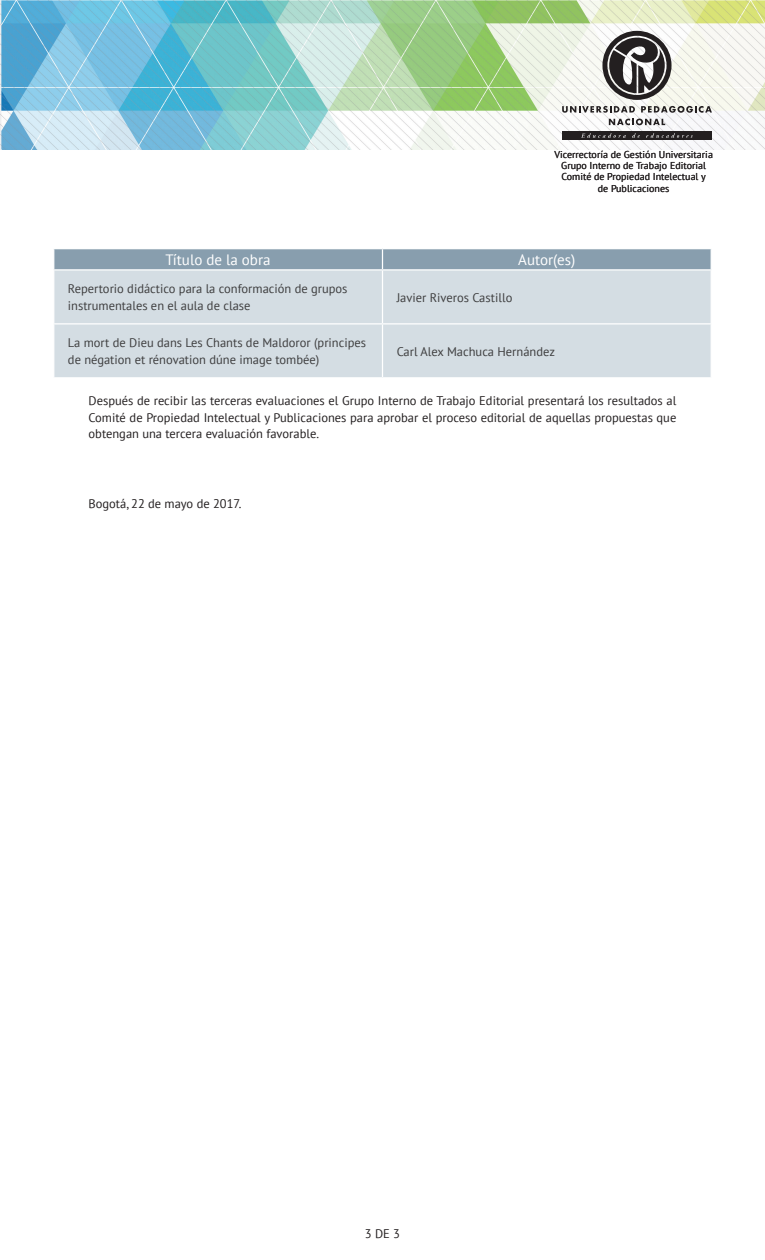
<style>
.page{position:relative;width:765px;height:1260px;background:#fff}
.page>*{position:absolute;margin:0;border:0;box-sizing:border-box;transform-origin:0 0}
.t1{font:15px "PT Sans";color:#fff}
.t2{font:12.5px/16.2px "PT Sans";color:#231f20;text-align:justify}
.t3{font:12.5px/16.2px "PT Sans";color:#3e3e3f}
.t4{font:10px/11.2px "PT Sans";color:#231f20;text-align:center}
</style>
<div class="page">
<img style="left:0;top:0;width:765px;height:149px">
<svg style="left:602px;top:31px;width:70px;height:69px"></svg>
<svg style="left:562px;top:106px;width:73px;height:7px"></svg>
<svg style="left:641px;top:106px;width:71px;height:7px"></svg>
<svg style="left:609px;top:119px;width:56px;height:6px"></svg>
<div style="left:562px;top:131px;width:150px;height:9px;background:#231f20"></div>
<svg style="left:581px;top:133px;width:45px;height:5px"></svg>
<svg style="left:632px;top:133px;width:8px;height:5px"></svg>
<svg style="left:646px;top:133px;width:47px;height:5px"></svg>
<div style="left:54px;top:271px;width:657px;height:106px;background:#d4dde3"></div>
<div style="left:54px;top:249px;width:657px;height:20px;background:#889eae"></div>
<hr style="left:382px;top:271px;width:1px;height:52px;background:#fff">
<hr style="left:53px;top:323px;width:329px;height:2px;background:#fff">
<hr style="left:382px;top:323px;width:330px;height:2px;background:#fff">
<hr style="left:382px;top:325px;width:1px;height:52px;background:#fff">
<p class="t4" style="left:554px;top:149px;width:160px">Vicerrectoría de Gestión Universitaria<br>Grupo Interno de Trabajo Editorial<br>Comité de Propiedad Intelectual y<br>de Publicaciones</p>
<p class="t1" style="left:166px;top:250px;width:106px">Título de la obra</p>
<p class="t1" style="left:518px;top:250px;width:59px">Autor(es)</p>
<p class="t3" style="left:68px;top:281px;width:281px">Repertorio didáctico para la conformación de grupos instrumentales en el aula de clase</p>
<p class="t3" style="left:397px;top:289px;width:117px">Javier Riveros Castillo</p>
<p class="t3" style="left:68px;top:335px;width:300px">La mort de Dieu dans Les Chants de Maldoror (principes de négation et rénovation dúne image tombée)</p>
<p class="t3" style="left:397px;top:343px;width:160px">Carl Alex Machuca Hernández</p>
<p class="t2" style="left:89px;top:393px;width:589px">Después de recibir las terceras evaluaciones el Grupo Interno de Trabajo Editorial presentará los resultados al Comité de Propiedad Intelectual y Publicaciones para aprobar el proceso editorial de aquellas propuestas que obtengan una tercera evaluación favorable.</p>
<p class="t2" style="left:89px;top:495px;width:155px">Bogotá, 22 de mayo de 2017.</p>
<p class="t2" style="left:365px;top:1225px;width:37px">3 DE 3</p>
</div>
